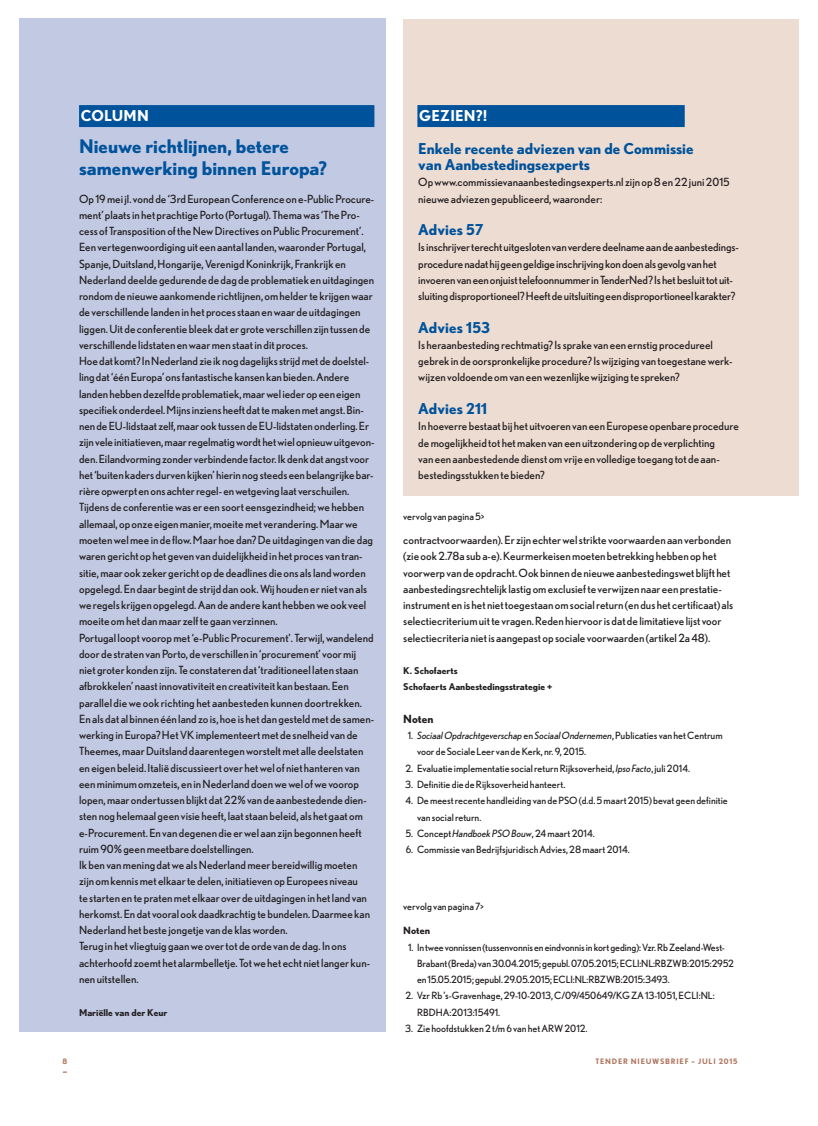
<style>
.page{position:relative;width:818px;height:1126px;background:#fff}
.page>*{position:absolute;margin:0;border:0;box-sizing:border-box;transform-origin:0 0}
.t1{font:700 18.75px/22.5px "Nobel";color:#00539b}
.t2{font:700 15px/16.2px "Nobel";color:#00539b}
.t3{font:700 15px "Nobel";letter-spacing:.01em;color:#fff}
.t4{font:11.25px/16.2px "Nobel";color:#231f20}
.t5{font:700 11.25px "Nobel";color:#231f20}
.t6{font:10px/16.2px "Nobel";color:#231f20}
.t7{font:700 10px "Nobel";color:#231f20}
.t8{font:700 9.38px/16.2px "Nobel";color:#231f20}
.t9{font:700 7.5px "Nobel";letter-spacing:.1em;color:#b07660}
.s1{font-style:italic}
</style>
<div class="page">
<div style="left:403px;top:19px;width:395px;height:476px;background:#eddcd2"></div>
<div style="left:19px;top:19px;width:366px;height:1012px;background:#c1c9e3"></div>
<div style="left:417px;top:105px;width:267px;height:16px;background:#00539b"></div>
<div style="left:417px;top:121px;width:267px;height:6px;background:#00539b"></div>
<div style="left:79px;top:105px;width:295px;height:16px;background:#00539b"></div>
<div style="left:79px;top:121px;width:295px;height:6px;background:#00539b"></div>
<p class="t9" style="left:62px;top:1058px;width:6px">8</p>
<h2 class="t3" style="left:81px;top:109px;width:69px">COLUMN</h2>
<h2 class="t3" style="left:419px;top:109px;width:70px">GEZIEN?!</h2>
<h1 class="t1" style="left:79px;top:136px;width:249px">Nieuwe richtlijnen, betere samenwerking binnen Europa?</h1>
<p class="t4" style="left:79px;top:192px;width:296px">Op 19 mei jl. vond de ‘3rd European Conference on e-Public Procure&shy;ment’ plaats in het prachtige Porto (Portugal). Thema was ‘The Pro&shy;cess of Transposition of the New Directives on Public Procurement’.<br>Een vertegenwoordiging uit een aantal landen, waaronder Portugal, Spanje, Duitsland, Hongarije, Verenigd Koninkrijk, Frankrijk en Nederland deelde gedurende de dag de problematiek en uitdagingen rondom de nieuwe aankomende richtlijnen, om helder te krijgen waar de verschillende landen in het proces staan en waar de uitdagingen liggen. Uit de conferentie bleek dat er grote verschillen zijn tussen de verschillende lidstaten en waar men staat in dit proces.<br>Hoe dat komt? In Nederland zie ik nog dagelijks strijd met de doelstel&shy;ling dat ‘één Europa’ ons fantastische kansen kan bieden. Andere landen hebben dezelfde problematiek, maar wel ieder op een eigen specifiek onderdeel. Mijns inziens heeft dat te maken met angst. Bin&shy;nen de EU-lidstaat zelf, maar ook tussen de EU-lidstaten onderling. Er zijn vele initiatieven, maar regelmatig wordt het wiel opnieuw uitgevon&shy;den. Eilandvorming zonder verbindende factor. Ik denk dat angst voor het ‘buiten kaders durven kijken’ hierin nog steeds een belangrijke bar&shy;rière opwerpt en ons achter regel- en wetgeving laat verschuilen.<br>Tijdens de conferentie was er een soort eensgezindheid; we hebben allemaal, op onze eigen manier, moeite met verandering. Maar we moeten wel mee in de flow. Maar hoe dan? De uitdagingen van die dag waren gericht op het geven van duidelijkheid in het proces van tran&shy;sitie, maar ook zeker gericht op de deadlines die ons als land worden opgelegd. En daar begint de strijd dan ook. Wij houden er niet van als we regels krijgen opgelegd. Aan de andere kant hebben we ook veel moeite om het dan maar zelf te gaan verzinnen.<br>Portugal loopt voorop met ‘e-Public Procurement’. Terwijl, wandelend door de straten van Porto, de verschillen in ‘procurement’ voor mij niet groter konden zijn. Te constateren dat ‘traditioneel laten staan afbrokkelen’ naast innovativiteit en creativiteit kan bestaan. Een parallel die we ook richting het aanbesteden kunnen doortrekken.<br>En als dat al binnen één land zo is, hoe is het dan gesteld met de samen&shy;werking in Europa? Het VK implementeert met de snelheid van de Theemes, maar Duitsland daarentegen worstelt met alle deelstaten en eigen beleid. Italië discussieert over het wel of niet hanteren van een minimum omzeteis, en in Nederland doen we wel of we voorop lopen, maar ondertussen blijkt dat 22% van de aanbestedende dien&shy;sten nog helemaal geen visie heeft, laat staan beleid, als het gaat om e-Procurement. En van degenen die er wel aan zijn begonnen heeft ruim 90% geen meetbare doelstellingen.<br>Ik ben van mening dat we als Nederland meer bereidwillig moeten zijn om kennis met elkaar te delen, initiatieven op Europees niveau<br>te starten en te praten met elkaar over de uitdagingen in het land van herkomst. En dat vooral ook daadkrachtig te bundelen. Daarmee kan Nederland het beste jongetje van de klas worden.<br>Terug in het vliegtuig gaan we over tot de orde van de dag. In ons achterhoofd zoemt het alarmbelletje. Tot we het echt niet langer kun&shy;nen uitstellen.</p>
<p class="t8" style="left:79px;top:1004px;width:90px">Mariëlle van der Keur</p>
<h2 class="t2" style="left:418px;top:141px;width:277px">Enkele recente adviezen van de Commissie van Aanbestedingsexperts</h2>
<p class="t4" style="left:418px;top:175px;width:313px">Op www.commissievanaanbestedingsexperts.nl zijn op 8 en 22 juni 2015 nieuwe adviezen gepubliceerd, waaronder:</p>
<h2 class="t2" style="left:418px;top:222px;width:67px">Advies 57</h2>
<p class="t4" style="left:418px;top:240px;width:322px">Is inschrijver terecht uitgesloten van verdere deelname aan de aanbestedings&shy;procedure nadat hij geen geldige inschrijving kon doen als gevolg van het invoeren van een onjuist telefoonnummer in TenderNed? Is het besluit tot uit&shy;sluiting disproportioneel? Heeft de uitsluiting een disproportioneel karakter?</p>
<h2 class="t2" style="left:418px;top:320px;width:73px">Advies 153</h2>
<p class="t4" style="left:418px;top:338px;width:315px">Is heraanbesteding rechtmatig? Is sprake van een ernstig procedureel gebrek in de oorspronkelijke procedure? Is wijziging van toegestane werk&shy;wijzen voldoende om van een wezenlijke wijziging te spreken?</p>
<h2 class="t2" style="left:418px;top:401px;width:70px">Advies 211</h2>
<p class="t4" style="left:418px;top:419px;width:322px">In hoeverre bestaat bij het uitvoeren van een Europese openbare procedure de mogelijkheid tot het maken van een uitzondering op de verplichting<br>van een aanbestedende dienst om vrije en volledige toegang tot de aan&shy;bestedingsstukken te bieden?</p>
<p class="t6" style="left:403px;top:509px;width:83px">vervolg van pagina 5&gt;</p>
<p class="t4" style="left:403px;top:533px;width:331px">contractvoorwaarden). Er zijn echter wel strikte voorwaarden aan verbonden (zie ook 2.78a sub a-e). Keurmerkeisen moeten betrekking hebben op het voorwerp van de opdracht. Ook binnen de nieuwe aanbestedingswet blijft het aanbestedingsrechtelijk lastig om exclusief te verwijzen naar een prestatie&shy;instrument en is het niet toegestaan om social return (en dus het certificaat) als selectiecriterium uit te vragen. Reden hiervoor is dat de limitatieve lijst voor selectiecriteria niet is aangepast op sociale voorwaarden (artikel 2a 48).</p>
<p class="t8" style="left:403px;top:663px;width:150px">K. Schofaerts<br>Schofaerts Aanbestedingsstrategie +</p>
<p class="t5" style="left:403px;top:713px;width:32px">Noten</p>
<p class="t6" style="left:417px;top:728px;width:307px;text-indent:-9px">1. <span class="s1">Sociaal Opdrachtgeverschap</span> en <span class="s1">Sociaal Ondernemen</span>, Publicaties van het Centrum voor de Sociale Leer van de Kerk, nr. 9, 2015.</p>
<p class="t6" style="left:405px;top:761px;width:286px">2. Evaluatie implementatie social return Rijksoverheid, <span class="s1">Ipso Facto</span>, juli 2014.</p>
<p class="t6" style="left:405px;top:777px;width:161px">3. Definitie die de Rijksoverheid hanteert.</p>
<p class="t6" style="left:417px;top:793px;width:312px;text-indent:-11px">4. De meest recente handleiding van de PSO (d.d. 5 maart 2015) bevat geen definitie van social return.</p>
<p class="t6" style="left:405px;top:826px;width:190px">5. Concept <span class="s1">Handboek PSO Bouw</span>, 24 maart 2014.</p>
<p class="t6" style="left:405px;top:842px;width:225px">6. Commissie van Bedrijfsjuridisch Advies, 28 maart 2014.</p>
<p class="t6" style="left:403px;top:899px;width:82px">vervolg van pagina 7&gt;</p>
<p class="t7" style="left:403px;top:925px;width:28px">Noten</p>
<p class="t6" style="left:417px;top:939px;width:318px;text-indent:-9px">1. In twee vonnissen (tussenvonnis en eindvonnis in kort geding): Vzr. Rb Zeeland-West-<br>Brabant (Breda) van 30.04.2015; gepubl. 07.05.2015; ECLI:NL:RBZWB:2015:2952 en 15.05.2015; gepubl. 29.05.2015; ECLI:NL:RBZWB:2015:3493.</p>
<p class="t6" style="left:417px;top:988px;width:299px;text-indent:-12px">2. Vzr Rb ’s-Gravenhage, 29-10-2013, C/09/450649/KG ZA 13-1051, ECLI:NL:<br>RBDHA:2013:15491.</p>
<p class="t6" style="left:405px;top:1021px;width:184px">3. Zie hoofdstukken 2 t/m 6 van het ARW 2012.</p>
<p class="t9" style="left:595px;top:1058px;width:143px">TENDER NIEUWSBRIEF – JULI 2015</p>
</div>
